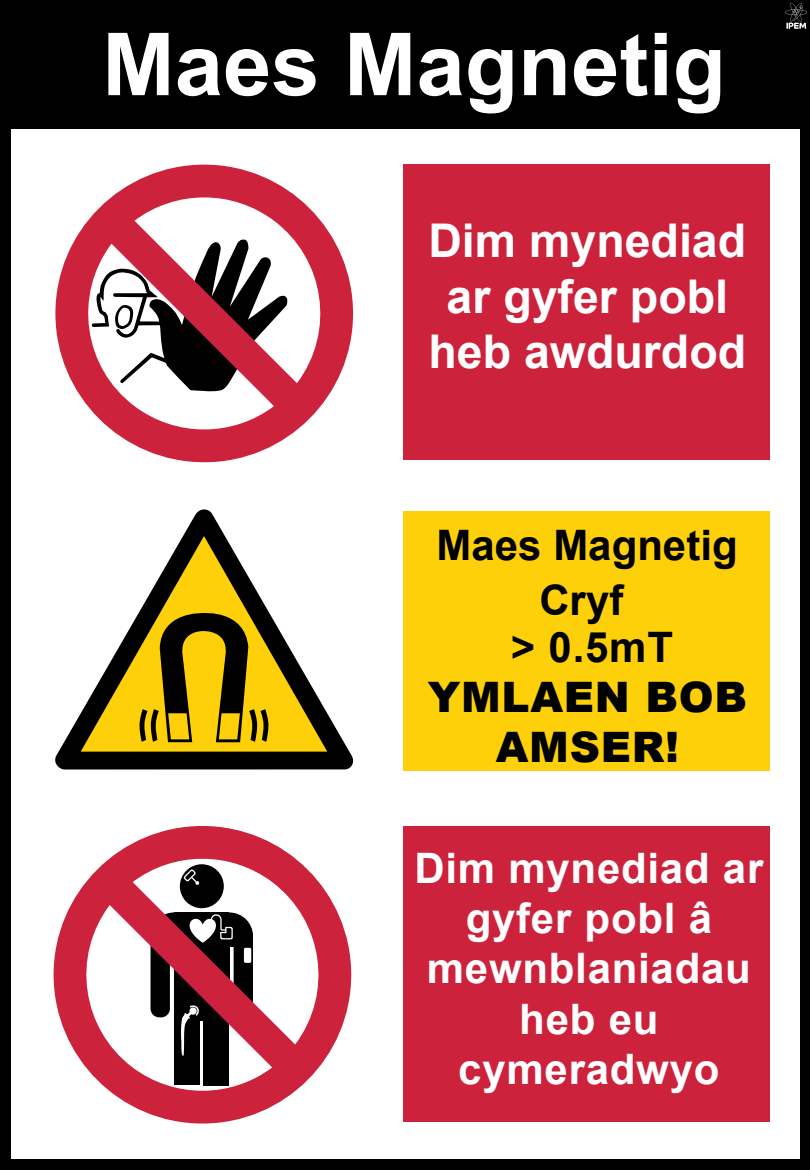
<style>
.page{position:relative;width:810px;height:1170px;background:#000001}
.page>*{position:absolute;margin:0;border:0;box-sizing:border-box;transform-origin:0 0}
.t1{font:700 87px "Arial";color:#fff}
.t2{font:700 46.5px/55.5px "Arial";color:#fff;text-align:center}
.t3{font:700 42px/50.4px "Arial";letter-spacing:.02em;color:#fff;text-align:center}
.t4{font:700 42px/55.5px "Arial";color:#000001;text-align:center}
.t5{font:900 42px/50.4px "Arial";letter-spacing:.02em;color:#000101;text-align:center}
.t6{font:700 42px "Arial";color:#000}
</style>
<div class="page">
<div style="left:11px;top:11px;width:788px;height:1148px;background:#fff"></div>
<div style="left:0;top:0;width:810px;height:128px;background:#000001"></div>
<div style="left:404px;top:164px;width:366px;height:296px;background:#cd223c"></div>
<div style="left:404px;top:511px;width:366px;height:260px;background:#fed00a"></div>
<div style="left:404px;top:827px;width:366px;height:295px;background:#cd223c"></div>
<svg style="left:55px;top:165px;width:298px;height:297px"></svg>
<svg style="left:54px;top:826px;width:297px;height:298px"></svg>
<svg style="left:181px;top:1005px;width:19px;height:53px"></svg>
<div style="left:244px;top:948px;width:7px;height:15px;background:#fff;border-radius:2px"></div>
<svg style="left:184px;top:869px;width:15px;height:16px"></svg>
<svg style="left:151px;top:910px;width:102px;height:33px"></svg>
<svg style="left:55px;top:509px;width:299px;height:261px"></svg>
<svg style="left:81px;top:536px;width:246px;height:216px"></svg>
<svg style="left:139px;top:610px;width:129px;height:132px;background:#987d06"></svg>
<svg style="left:785px;top:3px;width:22px;height:26px"></svg>
<h1 class="t1" style="left:102px;top:7px;width:625px">Maes Magnetig</h1>
<p class="t2" style="left:428px;top:215px;width:319px">Dim mynediad ar gyfer pobl heb awdurdod</p>
<p class="t4" style="left:437px;top:519px;width:303px">Maes Magnetig<br>Cryf</p>
<p class="t6" style="left:511px;top:619px;width:164px">&gt; 0.5mT</p>
<p class="t5" style="left:428px;top:671px;width:321px">YMLAEN BOB<br>AMSER!</p>
<p class="t3" style="left:414px;top:844px;width:350px">Dim mynediad ar gyfer pobl â mewnblaniadau heb eu cymeradwyo</p>
</div>
